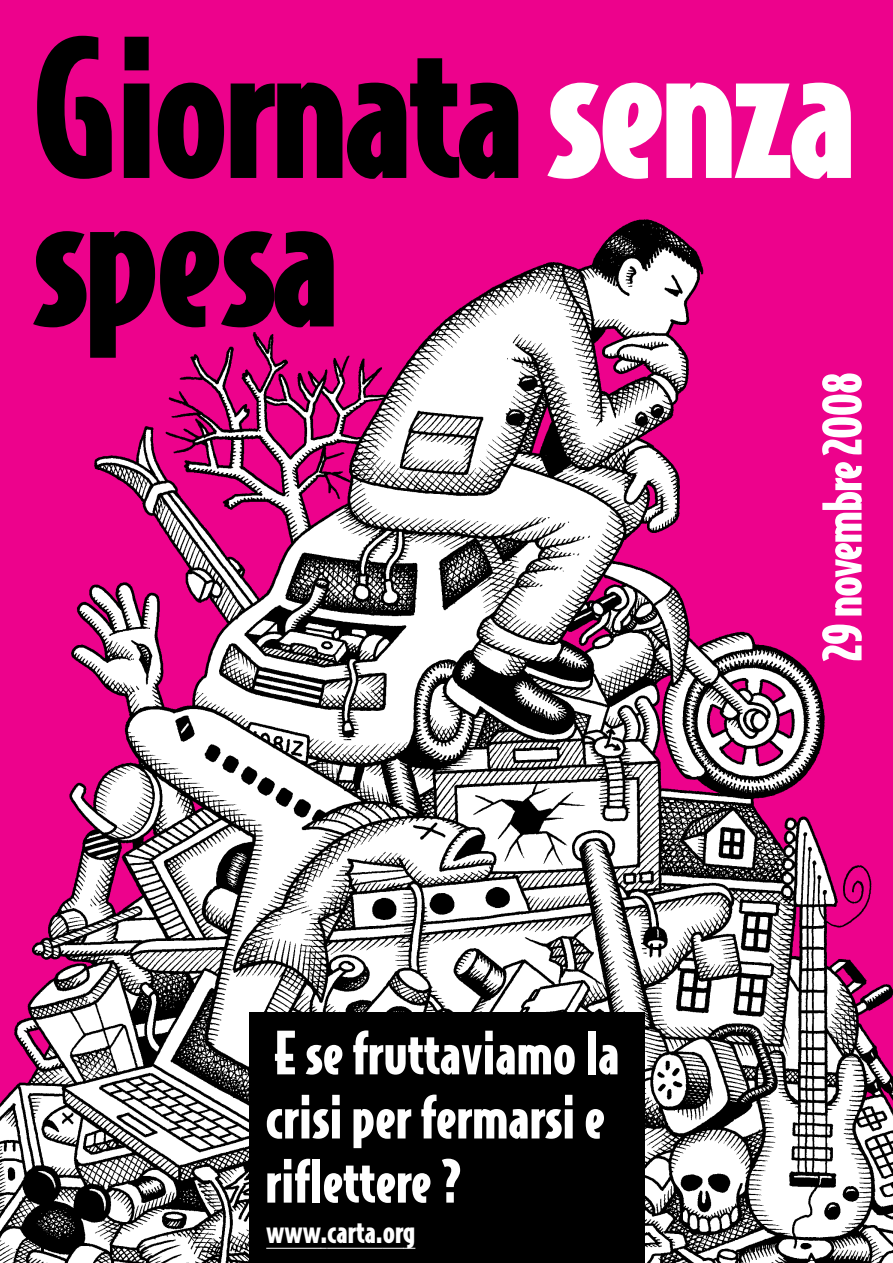
<style>
.page{position:relative;width:893px;height:1263px;background:#fff}
.page>*{position:absolute;margin:0;border:0;box-sizing:border-box;transform-origin:0 0}
.t1{font:900 183px/148.5px "Bodega Sans";letter-spacing:-.025em;color:#000}
.t2{font:900 56.55px/64.1px "Bodega Sans";color:#fff}
.t3{font:900 50.7px "Bodega Sans";letter-spacing:-.025em;color:#fff}
.t4{font:900 30px "Bodega Sans";color:#fff}
.s1{color:#fff}
</style>
<div class="page">
<img style="left:0;top:0;width:893px;height:1263px">
<div style="left:249px;top:1012px;width:396px;height:251px;background:#000"></div>
<hr style="left:266px;top:1248px;width:55px;height:1px;background:#fff">
<hr style="left:327px;top:1248px;width:56px;height:1px;background:#fff">
<svg style="left:383px;top:1248px;width:32px;height:1px"></svg>
<h1 class="t1" style="left:32px;top:41px;width:827px">Giornata <span class="s1">senza </span>spesa</h1>
<p class="t3" style="left:814px;top:661px;width:291px;rotate:-90deg">29novembre2008</p>
<p class="t2" style="left:265px;top:1023px;width:356px">E se fruttaviamo la crisi per fermarsi e riflettere ?</p>
<p class="t4" style="left:266px;top:1215px;width:151px">www.carta.org</p>
</div>
